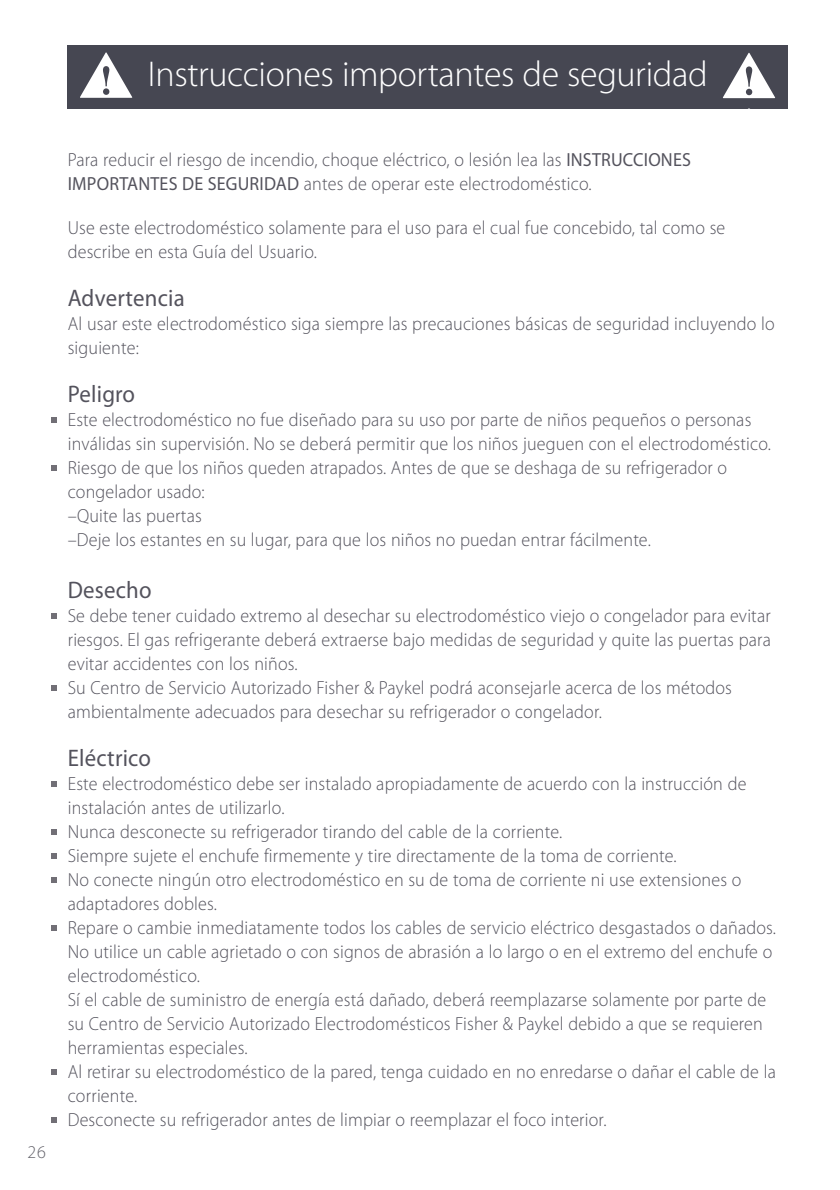
<style>
.page{position:relative;width:840px;height:1190px;background:#fff}
.page>*{position:absolute;margin:0;border:0;box-sizing:border-box;transform-origin:0 0}
.t1{font:300 36px "Myriad Pro";letter-spacing:-.01em;color:#fff}
.t2{font:24px "Myriad Pro";letter-spacing:.01em;color:#54535d;scale:.95 1}
.t3{font:300 19px/24px "Myriad Pro";letter-spacing:.01em;color:#54535d;scale:.95 1}
.t4{font:300 18px "Myriad Pro";color:#626169}
.s1{font-weight:400}
</style>
<div class="page">
<div style="left:68px;top:45px;width:720px;height:63px;background:#464752"></div>
<svg style="left:80px;top:52px;width:53px;height:46px"></svg>
<svg style="left:723px;top:53px;width:53px;height:46px"></svg>
<svg style="left:721px;top:108px;width:55px;height:1px"></svg>
<svg style="left:51px;top:417px;width:5px;height:6px"></svg>
<svg style="left:51px;top:465px;width:5px;height:6px"></svg>
<svg style="left:51px;top:613px;width:5px;height:6px"></svg>
<svg style="left:51px;top:685px;width:5px;height:6px"></svg>
<svg style="left:51px;top:781px;width:5px;height:6px"></svg>
<svg style="left:51px;top:829px;width:5px;height:6px"></svg>
<svg style="left:51px;top:853px;width:5px;height:6px"></svg>
<svg style="left:51px;top:877px;width:5px;height:6px"></svg>
<svg style="left:51px;top:925px;width:5px;height:6px"></svg>
<svg style="left:51px;top:1069px;width:5px;height:6px"></svg>
<svg style="left:51px;top:1117px;width:5px;height:6px"></svg>
<h1 class="t1" style="left:148px;top:61px;width:562px">Instrucciones importantes de seguridad</h1>
<p class="t4" style="left:28px;top:1145px;width:20px">26</p>
<p class="t3" style="left:68px;top:149px;width:658px">Para reducir el riesgo de incendio, choque eléctrico, o lesión lea las <span class="s1">INSTRUCCIONES<br>IMPORTANTES DE SEGURIDAD</span> antes de operar este electrodoméstico.</p>
<p class="t3" style="left:68px;top:217px;width:694px">Use este electrodoméstico solamente para el uso para el cual fue concebido, tal como se describe en esta Guía del Usuario.</p>
<p class="t2" style="left:68px;top:289px;width:125px">Advertencia</p>
<p class="t3" style="left:68px;top:313px;width:746px">Al usar este electrodoméstico siga siempre las precauciones básicas de seguridad incluyendo lo siguiente:</p>
<p class="t2" style="left:68px;top:385px;width:72px">Peligro</p>
<p class="t3" style="left:68px;top:409px;width:742px">Este electrodoméstico no fue diseñado para su uso por parte de niños pequeños o personas inválidas sin supervisión. No se deberá permitir que los niños jueguen con el electrodoméstico.<br>Riesgo de que los niños queden atrapados. Antes de que se deshaga de su refrigerador o congelador usado:<br>–Quite las puertas<br>–Deje los estantes en su lugar, para que los niños no puedan entrar fácilmente.</p>
<p class="t2" style="left:68px;top:581px;width:90px">Desecho</p>
<p class="t3" style="left:68px;top:605px;width:742px">Se debe tener cuidado extremo al desechar su electrodoméstico viejo o congelador para evitar riesgos. El gas refrigerante deberá extraerse bajo medidas de seguridad y quite las puertas para evitar accidentes con los niños.<br>Su Centro de Servicio Autorizado Fisher &amp; Paykel podrá aconsejarle acerca de los métodos ambientalmente adecuados para desechar su refrigerador o congelador.</p>
<p class="t2" style="left:68px;top:749px;width:89px">Eléctrico</p>
<p class="t3" style="left:68px;top:773px;width:747px">Este electrodoméstico debe ser instalado apropiadamente de acuerdo con la instrucción de instalación antes de utilizarlo.<br>Nunca desconecte su refrigerador tirando del cable de la corriente.<br>Siempre sujete el enchufe firmemente y tire directamente de la toma de corriente.<br>No conecte ningún otro electrodoméstico en su de toma de corriente ni use extensiones o adaptadores dobles.<br>Repare o cambie inmediatamente todos los cables de servicio eléctrico desgastados o dañados.<br>No utilice un cable agrietado o con signos de abrasión a lo largo o en el extremo del enchufe o electrodoméstico.<br>Sí el cable de suministro de energía está dañado, deberá reemplazarse solamente por parte de su Centro de Servicio Autorizado Electrodomésticos Fisher &amp; Paykel debido a que se requieren herramientas especiales.<br>Al retirar su electrodoméstico de la pared, tenga cuidado en no enredarse o dañar el cable de la corriente.<br>Desconecte su refrigerador antes de limpiar o reemplazar el foco interior.</p>
</div>
